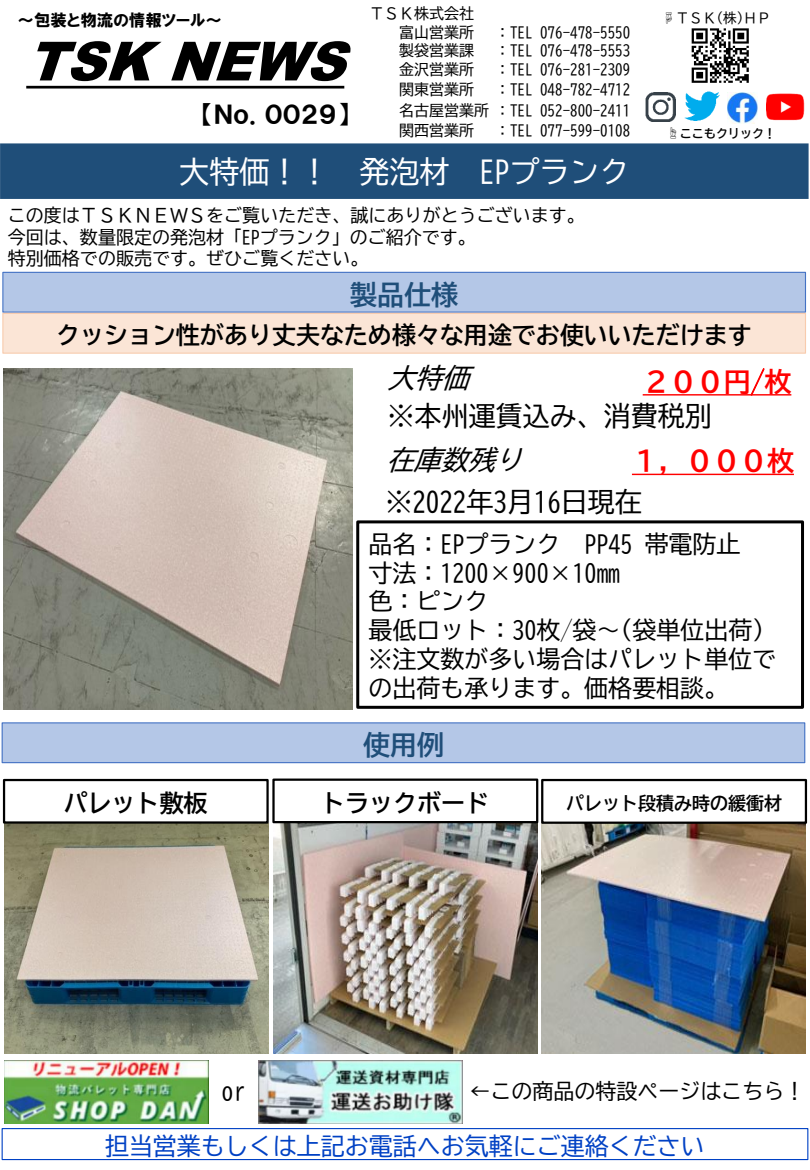
<style>
.page{position:relative;width:810px;height:1170px;background:#fff}
.page>*{position:absolute;margin:0;border:0;box-sizing:border-box;transform-origin:0 0}
.t1{font:italic 900 54px "Arial";color:#000}
.t2{font:30px "BIZ UD Gothic";color:#fff}
.t3{font:27px "BIZ UD Gothic";color:#000}
.t4{font:27px "BIZ UD Gothic Bold";color:#f00}
.t5{font:italic 27px "BIZ UD Gothic";color:#000}
.t6{font:27px "BIZ UD Gothic Bold";color:#1f4e79}
.t7{font:24px/28.8px "BIZ UD Gothic";color:#000}
.t8{font:24px "BIZ UD Gothic Bold";color:#000}
.t9{font:24px "BIZ UD Gothic";color:#0041c4}
.t10{font:24px "HGP Soei Kakugothic UB";color:#000}
.t11{font:21px "BIZ UD Gothic";color:#000}
.t12{font:18px/21.6px "BIZ UD Gothic";color:#000}
.t13{font:18px "BIZ UD Gothic Bold";color:#000}
.t14{font:16.5px "HGP Soei Kakugothic UB";color:#000}
.t15{font:15px/18.6px "BIZ UD Gothic";letter-spacing:.005em;color:#000;text-align:justify}
.t16{font:13.5px "BIZ UD Gothic";color:#000}
.t17{font:12px "BIZ UD Gothic Bold";color:#000}
.s1{font-size:13.5px}
.s2{font-family:"MS Mincho"}
</style>
<div class="page">
<img style="left:274px;top:823px;width:263px;height:230px">
<img style="left:542px;top:824px;width:263px;height:230px">
<img style="left:691px;top:28px;width:58px;height:55px">
<svg style="left:26px;top:86px;width:318px;height:3px"></svg>
<div style="left:3px;top:272px;width:803px;height:40px;background:#b4c7e7"></div>
<div style="left:2px;top:272px;width:804px;height:41px;border:1px solid #4472c4"></div>
<div style="left:0;top:143px;width:809px;height:57px;background:#1f4e79"></div>
<hr style="left:0;top:142px;width:1px;height:58px;background:#fff">
<hr style="left:0;top:199px;width:810px;height:1px;background:#fff">
<img style="left:684px;top:92px;width:36px;height:29px">
<img style="left:645px;top:92px;width:30px;height:30px">
<img style="left:766px;top:93px;width:39px;height:28px">
<div style="left:3px;top:313px;width:803px;height:40px;background:#fbe5d6"></div>
<div style="left:2px;top:313px;width:804px;height:41px;border:1px solid #f8cbad"></div>
<img style="left:728px;top:93px;width:29px;height:30px">
<div style="left:2px;top:1128px;width:806px;height:32px;border:1px solid #0041c4"></div>
<img style="left:4px;top:368px;width:349px;height:342px">
<svg style="left:643px;top:368px;width:148px;height:28px"></svg>
<svg style="left:632px;top:474px;width:162px;height:1px"></svg>
<img style="left:4px;top:824px;width:264px;height:229px">
<div style="left:356px;top:520px;width:448px;height:189px;border:3px solid #000"></div>
<div style="left:3px;top:779px;width:266px;height:45px;border:2px solid #000"></div>
<div style="left:2px;top:723px;width:803px;height:40px;background:#b4c7e7"></div>
<div style="left:2px;top:722px;width:803px;height:41px;border:1px solid #4472c4"></div>
<img style="left:259px;top:1060px;width:204px;height:64px">
<img style="left:4px;top:1060px;width:204px;height:64px">
<div style="left:272px;top:779px;width:266px;height:44px;border:2px solid #000"></div>
<div style="left:541px;top:779px;width:266px;height:45px;border:2px solid #000"></div>
<p class="t14" style="left:18px;top:12px;width:206px">～包装と物流の情報ツール～</p>
<h1 class="t1" style="left:26px;top:22px;width:344px">TSK NEWS</h1>
<h3 class="t10" style="left:202px;top:102px;width:148px">【Ｎｏ．００２９】</h3>
<p class="t15" style="left:399px;top:4px;width:76px;text-indent:-30px">ＴＳＫ株式会社富山営業所製袋営業課</p>
<p class="t15" style="left:495px;top:23px;width:137px;line-height:18px">：TEL 076-478-5550：TEL 076-478-5553</p>
<p class="t15" style="left:399px;top:60px;width:76px">金沢営業所</p>
<p class="t15" style="left:495px;top:60px;width:137px">：TEL 076-281-2309</p>
<p class="t15" style="left:399px;top:80px;width:76px">関東営業所</p>
<p class="t15" style="left:399px;top:80px;width:232px;line-height:20.2px;text-indent:96px">：TEL 048-782-4712名古屋営業所：TEL 052-800-2411関西営業所</p>
<p class="t15" style="left:495px;top:121px;width:137px">：TEL 077-599-0108</p>
<h2 class="t2" style="left:179px;top:157px;width:452px">大特価！！ 発泡材 EPプランク</h2>
<p class="t12" style="left:8px;top:204px;width:579px">この度はＴＳＫＮＥＷＳをご覧いただき、誠にありがとうございます。今回は、数量限定の発泡材「EPプランク」のご紹介です。<br>特別価格での販売です。ぜひご覧ください。</p>
<h3 class="t6" style="left:350px;top:281px;width:110px">製品仕様</h3>
<p class="t16" style="left:662px;top:11px;width:110px">☟ＴＳＫ(株)ＨＰ</p>
<p class="t17" style="left:666px;top:127px;width:111px"><span class="s1">☝</span>ここもクリック！</p>
<h3 class="t8" style="left:56px;top:323px;width:697px">クッション性があり丈夫なため様々な用途でお使いいただけます</h3>
<h3 class="t5" style="left:388px;top:364px;width:92px">大特価</h3>
<h3 class="t4" style="left:643px;top:368px;width:150px">２００円<span class="s2">╱</span>枚</h3>
<h3 class="t3" style="left:388px;top:402px;width:326px">※本州運賃込み、消費税別</h3>
<h3 class="t5" style="left:386px;top:446px;width:145px">在庫数残り</h3>
<h3 class="t4" style="left:632px;top:447px;width:163px">１，０００枚</h3>
<h3 class="t3" style="left:385px;top:489px;width:258px">※2022年3月16日現在</h3>
<h3 class="t7" style="left:369px;top:529px;width:409px">品名：EPプランク PP45 帯電防止<br>寸法：1200×900×10㎜<br>色：ピンク<br>最低ロット：30枚<span class="s2">╱</span>袋～(袋単位出荷) ※注文数が多い場合はパレット単位での出荷も承ります。価格要相談。</h3>
<h3 class="t8" style="left:64px;top:791px;width:145px">パレット敷板</h3>
<h3 class="t6" style="left:363px;top:731px;width:83px">使用例</h3>
<h3 class="t8" style="left:321px;top:791px;width:169px">トラックボード</h3>
<p class="t13" style="left:566px;top:794px;width:217px">パレット段積み時の緩衝材</p>
<h3 class="t7" style="left:221px;top:1077px;width:26px">or</h3>
<h3 class="t11" style="left:469px;top:1080px;width:338px">←この商品の特設ページはこちら！</h3>
<h3 class="t9" style="left:105px;top:1134px;width:601px">担当営業もしくは上記お電話へお気軽にご連絡ください</h3>
</div>
